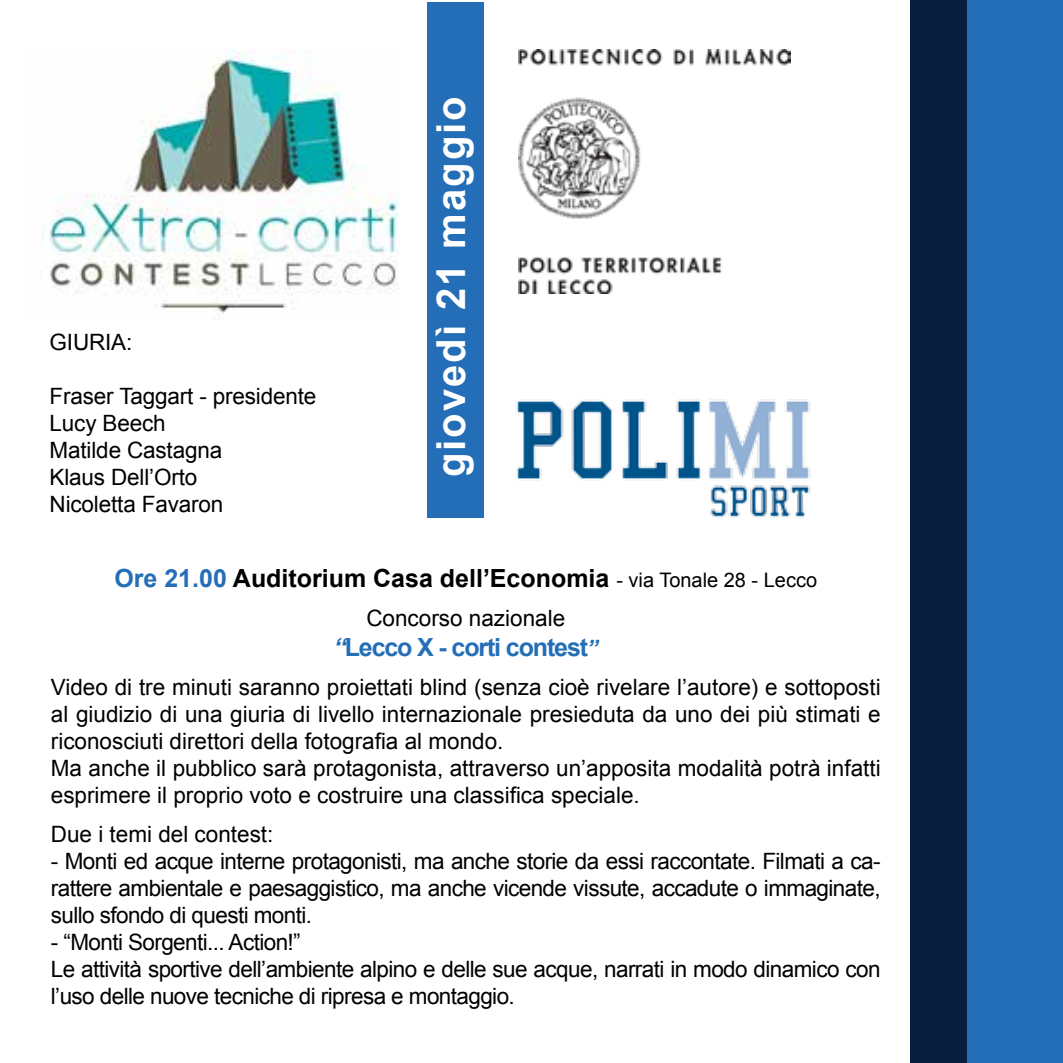
<style>
.page{position:relative;width:1063px;height:1063px;background:#fff}
.page>*{position:absolute;margin:0;border:0;box-sizing:border-box;transform-origin:0 0}
.t1{font:700 40px "Arial";letter-spacing:.05em;color:#fff}
.t2{font:700 25px "Arial";color:#000}
.t3{font:700 25px "Arial";letter-spacing:-.045em;color:#246eb7}
.t4{font:22.5px/27px "Arial";color:#000}
.t5{font:22.5px/27px "Arial";letter-spacing:-.025em;color:#000}
.s1{color:#246eb7}
.s2{font-weight:400;font-size:20px}
.s3{font-style:italic}
.s4{font-style:italic;font-size:22.5px}
</style>
<div class="page">
<div style="left:911px;top:0;width:58px;height:1063px;background:#081e3e"></div>
<div style="left:967px;top:0;width:96px;height:1063px;background:#246eb7"></div>
<div style="left:427px;top:2px;width:57px;height:516px;background:#246eb7"></div>
<img style="left:42px;top:50px;width:357px;height:264px">
<img style="left:519px;top:50px;width:272px;height:244px">
<img style="left:516px;top:399px;width:295px;height:119px">
<p class="t4" style="left:50px;top:329px;width:84px">GIURIA:</p>
<p class="t4" style="left:50px;top:383px;width:268px">Fraser Taggart - presidente<br>Lucy Beech<br>Matilde Castagna<br>Klaus Dell’Orto<br>Nicoletta Favaron</p>
<h1 class="t1" style="left:424px;top:477px;width:383px;rotate:-90deg">giovedì 21 maggio</h1>
<p class="t2" style="left:114px;top:561px;width:704px"><span class="s1">Ore 21.00</span> Auditorium Casa dell’Economia <span class="s2">- via Tonale 28 - Lecco</span></p>
<p class="t4" style="left:366px;top:604px;width:200px">Concorso nazionale</p>
<p class="t3" style="left:333px;top:630px;width:266px"><span class="s3">“</span>Lecco X - corti contest<span class="s4">”</span></p>
<p class="t4" style="left:51px;top:673px;width:831px">Video di tre minuti saranno proiettati blind (senza cioè rivelare l’autore) e sottoposti al giudizio di una giuria di livello internazionale presieduta da uno dei più stimati e riconosciuti direttori della fotografia al mondo.<br>Ma anche il pubblico sarà protagonista, attraverso un’apposita modalità potrà infatti esprimere il proprio voto e costruire una classifica speciale.</p>
<p class="t4" style="left:51px;top:820px;width:224px">Due i temi del contest:</p>
<p class="t4" style="left:51px;top:847px;width:831px;text-align:justify">- Monti ed acque interne protagonisti, ma anche storie da essi raccontate. Filmati a ca&shy;rattere ambientale e paesaggistico, ma anche vicende vissute, accadute o immaginate, sullo sfondo di questi monti.</p>
<p class="t5" style="left:51px;top:928px;width:831px">- “Monti Sorgenti... Action!”<br>Le attività sportive dell’ambiente alpino e delle sue acque, narrati in modo dinamico con l’uso delle nuove tecniche di ripresa e montaggio.</p>
</div>
